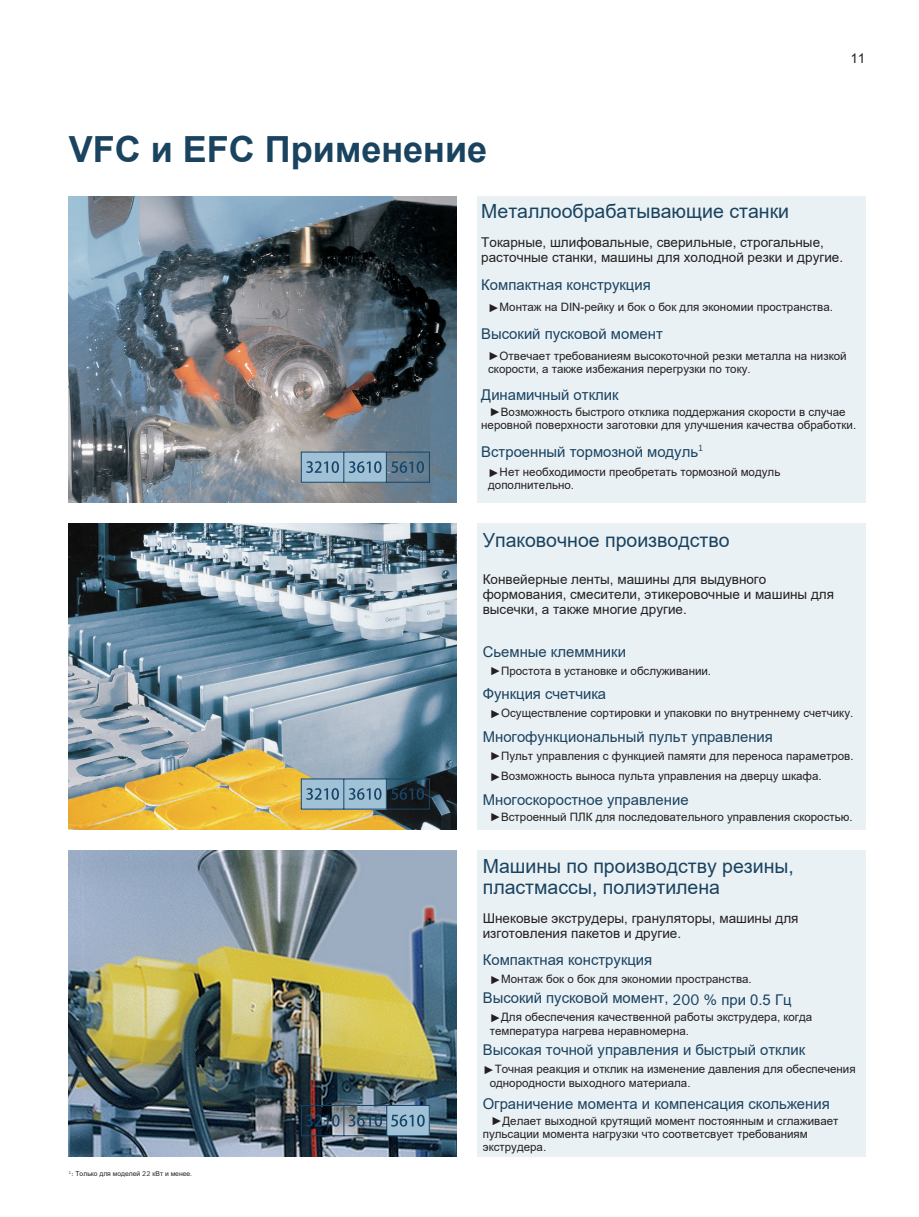
<style>
.page{position:relative;width:919px;height:1217px;background:#fff}
.page>*{position:absolute;margin:0;border:0;box-sizing:border-box;transform-origin:0 0}
.t1{font:700 36px "Arial";color:#1a4360}
.t2{font:19.5px/21.8px "Arial";color:#1a4360}
.t3{font:14.85px "Arial";color:#1a4360}
.t4{font:13.5px/15px "Arial";color:#231f20}
.t5{font:11.55px/13.6px "Arial";color:#231f20}
.t6{font:6.75px "Arial";color:#231f20}
.s1{font-family:"Book Antiqua"}
.s2{font-family:"Bosch Sans"}
</style>
<div class="page">
<img style="left:69px;top:523px;width:388px;height:306px">
<img style="left:69px;top:850px;width:388px;height:306px">
<img style="left:69px;top:196px;width:388px;height:307px">
<div style="left:477px;top:196px;width:388px;height:307px;background:#eaf1f5"></div>
<div style="left:477px;top:523px;width:388px;height:306px;background:#eaf1f5"></div>
<div style="left:477px;top:849px;width:388px;height:307px;background:#eaf1f5"></div>
<img style="left:300px;top:1104px;width:130px;height:32px">
<svg style="left:300px;top:451px;width:130px;height:32px;background:#7797ad"></svg>
<svg style="left:300px;top:778px;width:130px;height:31px;background:#648193"></svg>
<p class="t4" style="left:850px;top:51px;width:17px">11</p>
<h1 class="t1" style="left:69px;top:129px;width:420px">VFC и EFC Применение</h1>
<h2 class="t2" style="left:481px;top:200px;width:309px">Металлообрабатывающие станки</h2>
<p class="t4" style="left:481px;top:235px;width:363px">Токарные, шлифовальные, сверильные, строгальные, расточные станки, машины для холодной резки и другие.</p>
<p class="t3" style="left:481px;top:276px;width:171px">Компактная конструкция</p>
<p class="t5" style="left:488px;top:300px;width:346px"><span class="s1">►</span>Монтаж на DIN-рейку и бок о бок для экономии пространства.</p>
<p class="t3" style="left:481px;top:325px;width:183px">Высокий пусковой момент</p>
<p class="t5" style="left:488px;top:349px;width:360px"><span class="s1">►</span>Отвечает требованиеям высокоточной резки металла на низкой скорости, а также избежания перегрузки по току.</p>
<p class="t3" style="left:481px;top:386px;width:139px">Динамичный отклик</p>
<p class="t5" style="left:481px;top:404px;width:376px;text-align:center"><span class="s1">►</span>Возможность быстрого отклика поддержания скорости в случае неровной поверхности заготовки для улучшения качества обработки.</p>
<p class="t3" style="left:481px;top:443px;width:223px">Встроенный тормозной модуль<sup>1</sup></p>
<p class="t5" style="left:488px;top:465px;width:293px"><span class="s1">►</span>Нет необходимости преобретать тормозной модуль дополнительно.</p>
<p class="t6" style="left:69px;top:1169px;width:125px"><sup>1</sup><span class="s2">:</span> Только для моделей <span class="s2">22</span> кВт и менее.</p>
<h2 class="t2" style="left:482px;top:528px;width:248px">Упаковочное производство</h2>
<p class="t4" style="left:482px;top:572px;width:353px">Конвейерные ленты, машины для выдувного формования, смесители, этикеровочные и машины для высечки, а также многие другие.</p>
<p class="t3" style="left:482px;top:643px;width:145px">Сьемные клеммники</p>
<p class="t5" style="left:489px;top:663px;width:223px"><span class="s1">►</span>Простота в установке и обслуживании.</p>
<p class="t3" style="left:482px;top:685px;width:125px">Функция счетчика</p>
<p class="t5" style="left:489px;top:706px;width:365px"><span class="s1">►</span>Осуществление сортировки и упаковки по внутреннему счетчику.</p>
<p class="t3" style="left:482px;top:728px;width:291px">Многофункциональный пульт управления</p>
<p class="t5" style="left:489px;top:745px;width:365px;line-height:20.4px"><span class="s1">►</span>Пульт управления с функцией памяти для переноса параметров. <span class="s1">►</span>Возможность выноса пульта управления на дверцу шкафа.</p>
<p class="t3" style="left:482px;top:791px;width:207px">Многоскоростное управление</p>
<p class="t5" style="left:489px;top:809px;width:364px"><span class="s1">►</span>Встроенный ПЛК для последовательного управления скоростью.</p>
<h2 class="t2" style="left:482px;top:854px;width:313px">Машины по производству резины, пластмассы, полиэтилена</h2>
<p class="t4" style="left:482px;top:910px;width:317px">Шнековые экструдеры, грануляторы, машины для изготовления пакетов и другие.</p>
<p class="t3" style="left:482px;top:951px;width:171px">Компактная конструкция</p>
<p class="t5" style="left:489px;top:972px;width:263px"><span class="s1">►</span>Монтаж бок о бок для экономии пространства.</p>
<p class="t3" style="left:482px;top:989px;width:310px">Высокий пусковой момент, <span class="s2">200 %</span> при 0.5 Гц</p>
<p class="t5" style="left:489px;top:1010px;width:324px"><span class="s1">►</span>Для обеспечения качественной работы экструдера, когда температура нагрева неравномерна.</p>
<p class="t3" style="left:482px;top:1041px;width:324px">Высокая точной управления и быстрый отклик</p>
<p class="t5" style="left:489px;top:1062px;width:367px;text-indent:-6px"><span class="s1">►</span>Точная реакция и отклик на изменение давления для обеспечения однородности выходного материала.</p>
<p class="t3" style="left:482px;top:1094px;width:348px">Ограничение момента и компенсация скольжения</p>
<p class="t5" style="left:482px;top:1113px;width:357px;text-indent:8px"><span class="s1">►</span>Делает выходной крутящий момент постоянным и сглаживает пульсации момента нагрузки что соответсвует требованиям</p>
<p class="t5" style="left:482px;top:1139px;width:65px">экструдера.</p>
</div>
